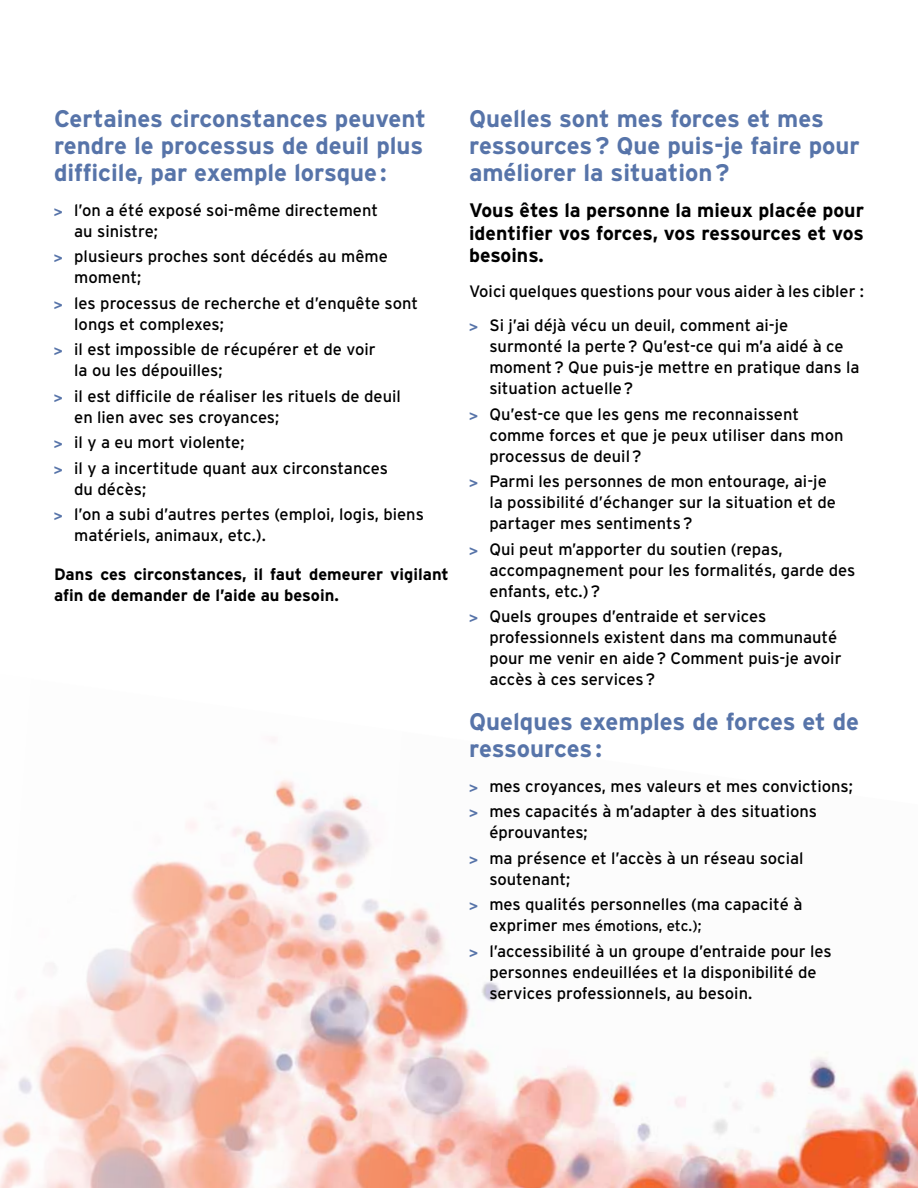
<style>
.page{position:relative;width:918px;height:1188px;background:#fff}
.page>*{position:absolute;margin:0;border:0;box-sizing:border-box;transform-origin:0 0}
.t1{font:700 24px/27px "Interstate";color:#5774a9}
.t2{font:700 19.5px/22.5px "Interstate";letter-spacing:-.005em;color:#000;text-align:justify}
.t3{font:16.5px/21px "Interstate";color:#000}
.t4{font:700 16.5px/21px "Interstate";color:#000}
.t5{font:15px "Interstate";color:#000}
.s1{font-family:"Frutiger";font-weight:900;font-size:15px;color:#5774a9}
.s2{font-size:16.5px}
</style>
<div class="page">
<img style="left:0;top:739px;width:918px;height:449px">
<h1 class="t1" style="left:54px;top:105px;width:374px;text-align:justify">Certaines circonstances peuvent rendre le processus de deuil plus difficile, par exemple lorsque:</h1>
<p class="t3" style="left:74px;top:199px;width:305px;text-indent:-20px"><span class="s1">&gt;</span> l’on a été exposé soi-même directement au sinistre;</p>
<p class="t3" style="left:74px;top:246px;width:315px;text-indent:-20px"><span class="s1">&gt;</span> plusieurs proches sont décédés au même moment;</p>
<p class="t3" style="left:74px;top:292px;width:345px;text-indent:-20px"><span class="s1">&gt;</span> les processus de recherche et d’enquête sont longs et complexes;</p>
<p class="t3" style="left:74px;top:339px;width:303px;text-indent:-20px"><span class="s1">&gt;</span> il est impossible de récupérer et de voir la ou les dépouilles;</p>
<p class="t3" style="left:74px;top:385px;width:328px;text-indent:-20px"><span class="s1">&gt;</span> il est difficile de réaliser les rituels de deuil en lien avec ses croyances;</p>
<p class="t3" style="left:54px;top:430px;width:335px;line-height:25.5px"><span class="s1">&gt;</span> il y a eu mort violente;<br><span class="s1">&gt;</span> il y a incertitude quant aux circonstances</p>
<p class="t3" style="left:54px;top:476px;width:371px;line-height:25.5px;text-indent:20px">du décès;<br><span class="s1">&gt;</span> l’on a subi d’autres pertes (emploi, logis, biens</p>
<p class="t3" style="left:74px;top:525px;width:193px">matériels, animaux, etc.).</p>
<p class="t4" style="left:54px;top:564px;width:396px">Dans ces circonstances, il faut demeurer vigilant afin de demander de l’aide au besoin.</p>
<h1 class="t1" style="left:469px;top:105px;width:392px">Quelles sont mes forces et mes ressources? Que puis-je faire pour améliorer la situation?</h1>
<p class="t2" style="left:469px;top:199px;width:396px">Vous êtes la personne la mieux placée pour identifier vos forces, vos ressources et vos besoins.</p>
<p class="t3" style="left:469px;top:274px;width:396px;line-height:34.5px">Voici quelques questions pour vous aider à les cibler : <span class="s1">&gt;</span> Si j’ai déjà vécu un deuil, comment ai-je</p>
<p class="t3" style="left:489px;top:336px;width:372px">surmonté la perte? Qu’est-ce qui m’a aidé à ce moment? Que puis-je mettre en pratique dans la situation actuelle?</p>
<p class="t3" style="left:489px;top:403px;width:356px;text-indent:-20px"><span class="s1">&gt;</span> Qu’est-ce que les gens me reconnaissent comme forces et que je peux utiliser dans mon processus de deuil?</p>
<p class="t3" style="left:489px;top:471px;width:348px;text-indent:-20px"><span class="s1">&gt;</span> Parmi les personnes de mon entourage, ai-je la possibilité d’échanger sur la situation et de partager mes sentiments?</p>
<p class="t3" style="left:489px;top:538px;width:367px;text-indent:-20px"><span class="s1">&gt;</span> Qui peut m’apporter du soutien (repas, accompagnement pour les formalités, garde des enfants, etc.)?</p>
<p class="t3" style="left:489px;top:606px;width:354px;text-indent:-20px"><span class="s1">&gt;</span> Quels groupes d’entraide et services professionnels existent dans ma communauté pour me venir en aide? Comment puis-je avoir accès à ces services?</p>
<h1 class="t1" style="left:469px;top:708px;width:392px">Quelques exemples de forces et de ressources:</h1>
<p class="t3" style="left:469px;top:773px;width:385px;line-height:25.5px"><span class="s1">&gt;</span> mes croyances, mes valeurs et mes convictions; <span class="s1">&gt;</span> mes capacités à m’adapter à des situations</p>
<p class="t3" style="left:469px;top:820px;width:336px;line-height:25.5px;text-indent:20px">éprouvantes;<br><span class="s1">&gt;</span> ma présence et l’accès à un réseau social</p>
<p class="t3" style="left:469px;top:866px;width:335px;line-height:25.5px;text-indent:20px">soutenant;<br><span class="s1">&gt;</span> mes qualités personnelles (ma capacité à</p>
<p class="t5" style="left:489px;top:918px;width:214px"><span class="s2">exprimer</span> mes émotions, etc.);</p>
<p class="t3" style="left:489px;top:940px;width:344px;text-indent:-20px"><span class="s1">&gt;</span> l’accessibilité à un groupe d’entraide pour les personnes endeuillées et la disponibilité de services professionnels, au besoin.</p>
</div>
